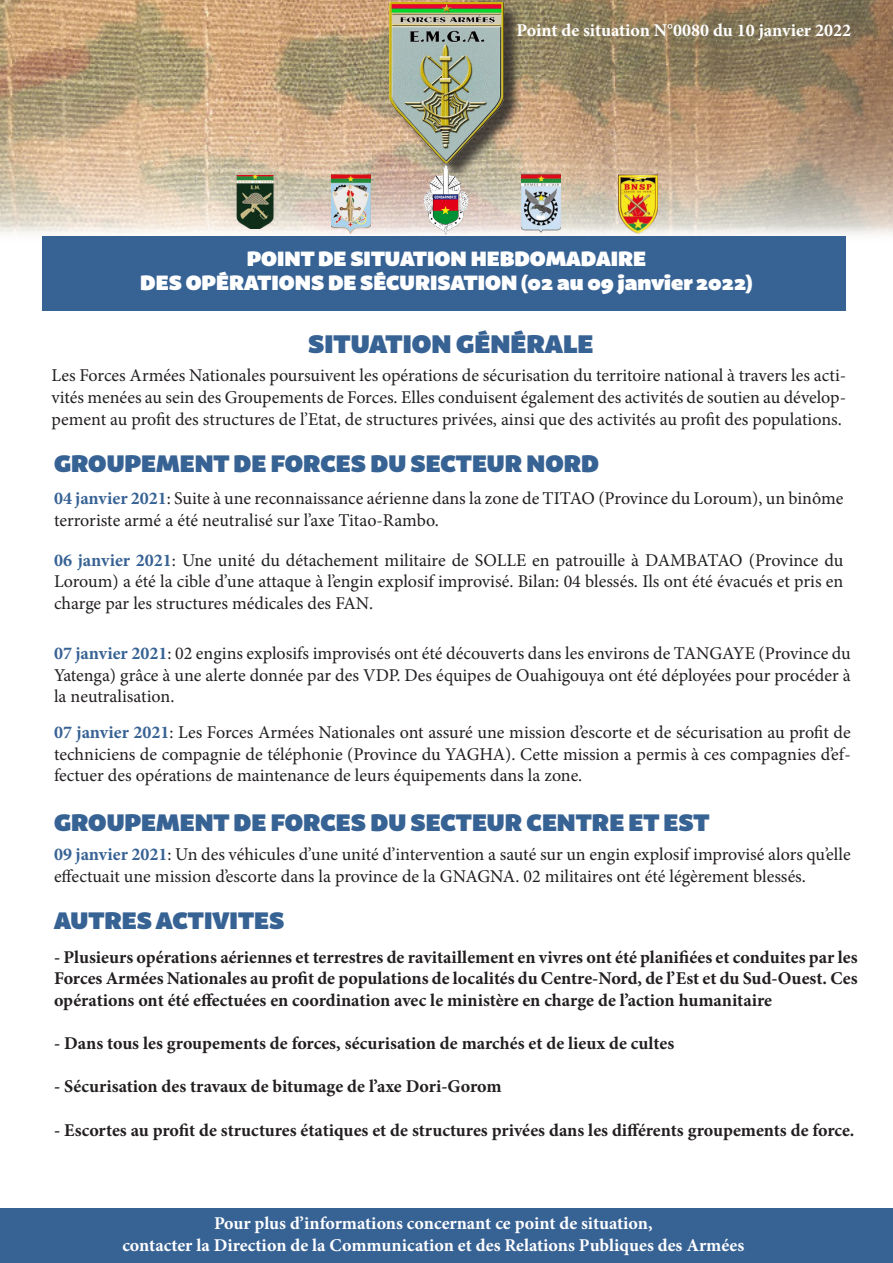
<style>
.page{position:relative;width:893px;height:1263px;background:#fff}
.page>*{position:absolute;margin:0;border:0;box-sizing:border-box;transform-origin:0 0}
.t1{font:800 24px "Latina Essential";color:#376294}
.t2{font:800 22.5px "Latina Essential";color:#376294}
.t3{font:800 19.5px "Latina Essential";color:#fff}
.t4{font:18px/21.6px "Minion Pro";color:#231f20;text-align:justify}
.t5{font:700 18px/21.6px "Minion Pro";color:#231f20;text-align:justify}
.t6{font:700 18px "Minion Pro";color:#fff}
.s1{font-weight:700;color:#376294}
</style>
<div class="page">
<img style="left:0;top:0;width:893px;height:247px">
<div style="left:392px;top:4px;width:130px;height:177px;background:#231f20;opacity:.75"></div>
<img style="left:389px;top:2px;width:114px;height:96px">
<img style="left:236px;top:176px;width:38px;height:53px">
<img style="left:331px;top:173px;width:39px;height:62px">
<img style="left:522px;top:173px;width:38px;height:60px">
<img style="left:618px;top:173px;width:39px;height:62px">
<img style="left:382px;top:98px;width:140px;height:213px">
<div style="left:43px;top:236px;width:803px;height:74px;background:#376294"></div>
<div style="left:0;top:1209px;width:892px;height:54px;background:#376294"></div>
<p class="t6" style="left:517px;top:17px;width:336px">Point de situation N°0080 du 10 janvier 2022</p>
<p class="t3" style="left:247px;top:247px;width:401px">POINT DE SITUATION HEBDOMADAIRE</p>
<p class="t3" style="left:140px;top:271px;width:614px">DES OPÉRATIONS DE SÉCURISATION (02 au 09 janvier 2022)</p>
<p class="t1" style="left:308px;top:330px;width:287px">SITUATION GÉNÉRALE</p>
<p class="t4" style="left:52px;top:365px;width:796px">Les Forces Armées Nationales poursuivent les opérations de sécurisation du territoire national à travers les acti&shy;vités menées au sein des Groupements de Forces. Elles conduisent également des activités de soutien au dévelop&shy;pement au profit des structures de l’Etat, de structures privées, ainsi que des activités au profit des populations.</p>
<p class="t2" style="left:54px;top:450px;width:547px">GROUPEMENT DE FORCES DU SECTEUR NORD</p>
<p class="t4" style="left:54px;top:488px;width:791px"><span class="s1">04 janvier 2021</span>: Suite à une reconnaissance aérienne dans la zone de TITAO (Province du Loroum), un binôme terroriste armé a été neutralisé sur l’axe Titao-Rambo.</p>
<p class="t4" style="left:54px;top:549px;width:791px"><span class="s1">06 janvier 2021</span>: Une unité du détachement militaire de SOLLE en patrouille à DAMBATAO (Province du Loroum) a été la cible d’une attaque à l’engin explosif improvisé. Bilan: 04 blessés. Ils ont été évacués et pris en charge par les structures médicales des FAN.</p>
<p class="t4" style="left:54px;top:643px;width:798px"><span class="s1">07 janvier 2021</span>: 02 engins explosifs improvisés ont été découverts dans les environs de TANGAYE (Province du Yatenga) grâce à une alerte donnée par des VDP. Des équipes de Ouahigouya ont été déployées pour procéder à la neutralisation.</p>
<p class="t4" style="left:54px;top:722px;width:798px"><span class="s1">07 janvier 2021</span>: Les Forces Armées Nationales ont assuré une mission d’escorte et de sécurisation au profit de techniciens de compagnie de téléphonie (Province du YAGHA). Cette mission a permis à ces compagnies d’ef&shy;fectuer des opérations de maintenance de leurs équipements dans la zone.</p>
<p class="t2" style="left:54px;top:809px;width:657px">GROUPEMENT DE FORCES DU SECTEUR CENTRE ET EST</p>
<p class="t4" style="left:54px;top:843px;width:798px"><span class="s1">09 janvier 2021</span>: Un des véhicules d’une unité d’intervention a sauté sur un engin explosif improvisé alors qu’elle effectuait une mission d’escorte dans la province de la GNAGNA. 02 militaires ont été légèrement blessés.</p>
<p class="t2" style="left:54px;top:907px;width:232px">AUTRES ACTIVITES</p>
<p class="t5" style="left:54px;top:946px;width:805px">- Plusieurs opérations aériennes et terrestres de ravitaillement en vivres ont été planifiées et conduites par les Forces Armées Nationales au profit de populations de localités du Centre-Nord, de l’Est et du Sud-Ouest. Ces opérations ont été effectuées en coordination avec le ministère en charge de l’action humanitaire</p>
<p class="t5" style="left:54px;top:1032px;width:622px">- Dans tous les groupements de forces, sécurisation de marchés et de lieux de cultes</p>
<p class="t5" style="left:54px;top:1076px;width:449px">- Sécurisation des travaux de bitumage de l’axe Dori-Gorom</p>
<p class="t5" style="left:54px;top:1119px;width:802px">- Escortes au profit de structures étatiques et de structures privées dans les différents groupements de force.</p>
<p class="t6" style="left:214px;top:1211px;width:440px">Pour plus d’informations concernant ce point de situation,</p>
<p class="t6" style="left:122px;top:1232px;width:623px">contacter la Direction de la Communication et des Relations Publiques des Armées</p>
</div>
